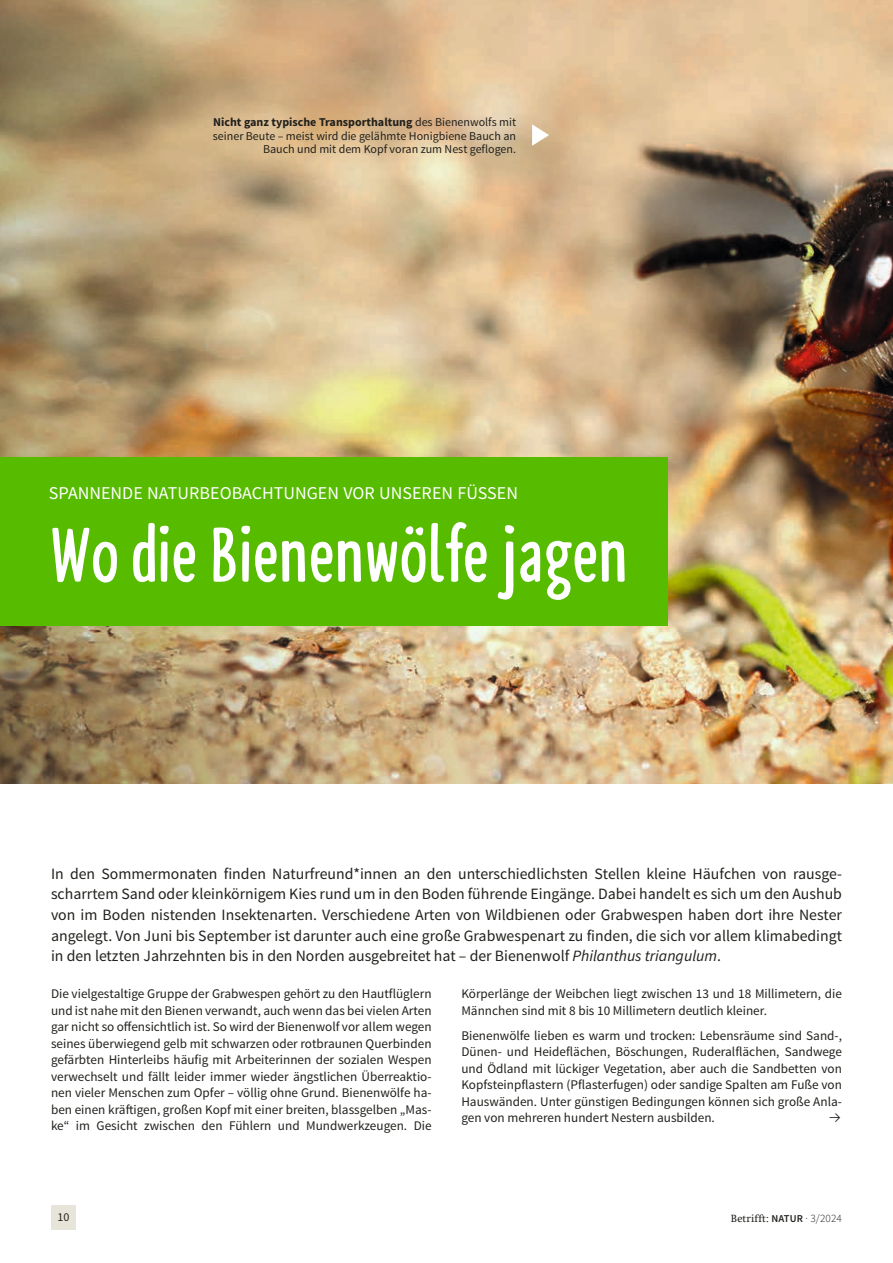
<style>
.page{position:relative;width:893px;height:1263px;background:#fff}
.page>*{position:absolute;margin:0;border:0;box-sizing:border-box;transform-origin:0 0}
.t1{font:700 82.5px "NABU Hand";color:#fff}
.t2{font:18px "Source Sans Pro";color:#fff}
.t3{font:15.75px/20.7px "Source Sans Pro";color:#21201c;text-align:justify}
.t4{font:13.2px/16.5px "Source Sans Pro";color:#21201c;text-align:justify}
.t5{font:13.2px "Klavika";color:#21201c}
.t6{font:12px/13.5px "Source Sans Pro";color:#21201c;text-align:right}
.t7{font:10.5px "Swift Com";letter-spacing:.01em;color:#21201c}
.s1{font-weight:700}
.s2{font-style:italic}
.s3{font-family:"Source Sans Pro";font-weight:600}
.s4{font-family:"Source Sans Pro";font-weight:300;font-size:11.25px}
</style>
<div class="page">
<img style="left:0;top:0;width:893px;height:784px">
<div style="left:0;top:457px;width:668px;height:169px;background:#57bb00"></div>
<svg style="left:532px;top:124px;width:17px;height:22px"></svg>
<div style="left:51px;top:1205px;width:25px;height:25px;background:#e7e5d9"></div>
<p class="t6" style="left:213px;top:116px;width:305px"><span class="s1">Nicht ganz typische Transporthaltung</span> des Bienenwolfs mit seiner Beute – meist wird die gelähmte Honigbiene Bauch an<br>Bauch und mit dem Kopf voran zum Nest geflogen.</p>
<h2 class="t2" style="left:49px;top:482px;width:470px">SPANNENDE NATURBEOBACHTUNGEN VOR UNSEREN FÜSSEN</h2>
<h1 class="t1" style="left:49px;top:510px;width:580px">Wo die Bienenwölfe jagen</h1>
<p class="t3" style="left:51px;top:863px;width:792px">In den Sommermonaten finden Naturfreund*innen an den unterschiedlichsten Stellen kleine Häufchen von rausge&shy;scharrtem Sand oder kleinkörnigem Kies rund um in den Boden führende Eingänge. Dabei handelt es sich um den Aushub von im Boden nistenden Insektenarten. Verschiedene Arten von Wildbienen oder Grabwespen haben dort ihre Nester angelegt. Von Juni bis September ist darunter auch eine große Grabwespenart zu finden, die sich vor allem klimabedingt in den letzten Jahrzehnten bis in den Norden ausgebreitet hat – der Bienenwolf <span class="s2">Philanthus triangulum</span>.</p>
<p class="t4" style="left:51px;top:986px;width:382px">Die vielgestaltige Gruppe der Grabwespen gehört zu den Hautflüglern und ist nahe mit den Bienen verwandt, auch wenn das bei vielen Arten gar nicht so offensichtlich ist. So wird der Bienenwolf vor allem wegen seines überwiegend gelb mit schwarzen oder rotbraunen Querbinden gefärbten Hinterleibs häufig mit Arbeiterinnen der sozialen Wespen verwechselt und fällt leider immer wieder ängstlichen Überreaktio&shy;nen vieler Menschen zum Opfer – völlig ohne Grund. Bienenwölfe ha&shy;ben einen kräftigen, großen Kopf mit einer breiten, blassgelben „Mas&shy;ke“ im Gesicht zwischen den Fühlern und Mundwerkzeugen. Die</p>
<p class="t4" style="left:461px;top:986px;width:382px">Körperlänge der Weibchen liegt zwischen 13 und 18 Millimetern, die<br>Männchen sind mit 8 bis 10 Millimetern deutlich kleiner.</p>
<p class="t4" style="left:461px;top:1027px;width:382px">Bienenwölfe lieben es warm und trocken: Lebensräume sind Sand-, Dünen- und Heideflächen, Böschungen, Ruderalflächen, Sandwege und Ödland mit lückiger Vegetation, aber auch die Sandbetten von Kopfsteinpflastern (Pflasterfugen) oder sandige Spalten am Fuße von Hauswänden. Unter günstigen Bedingungen können sich große Anla&shy;gen von mehreren hundert Nestern ausbilden.</p>
<p class="t5" style="left:829px;top:1109px;width:14px">•</p>
<p class="t6" style="left:57px;top:1210px;width:13px">10</p>
<p class="t7" style="left:731px;top:1212px;width:112px">Betrifft: <span class="s3">NATUR</span> <span class="s4">· 3/2024</span></p>
</div>
